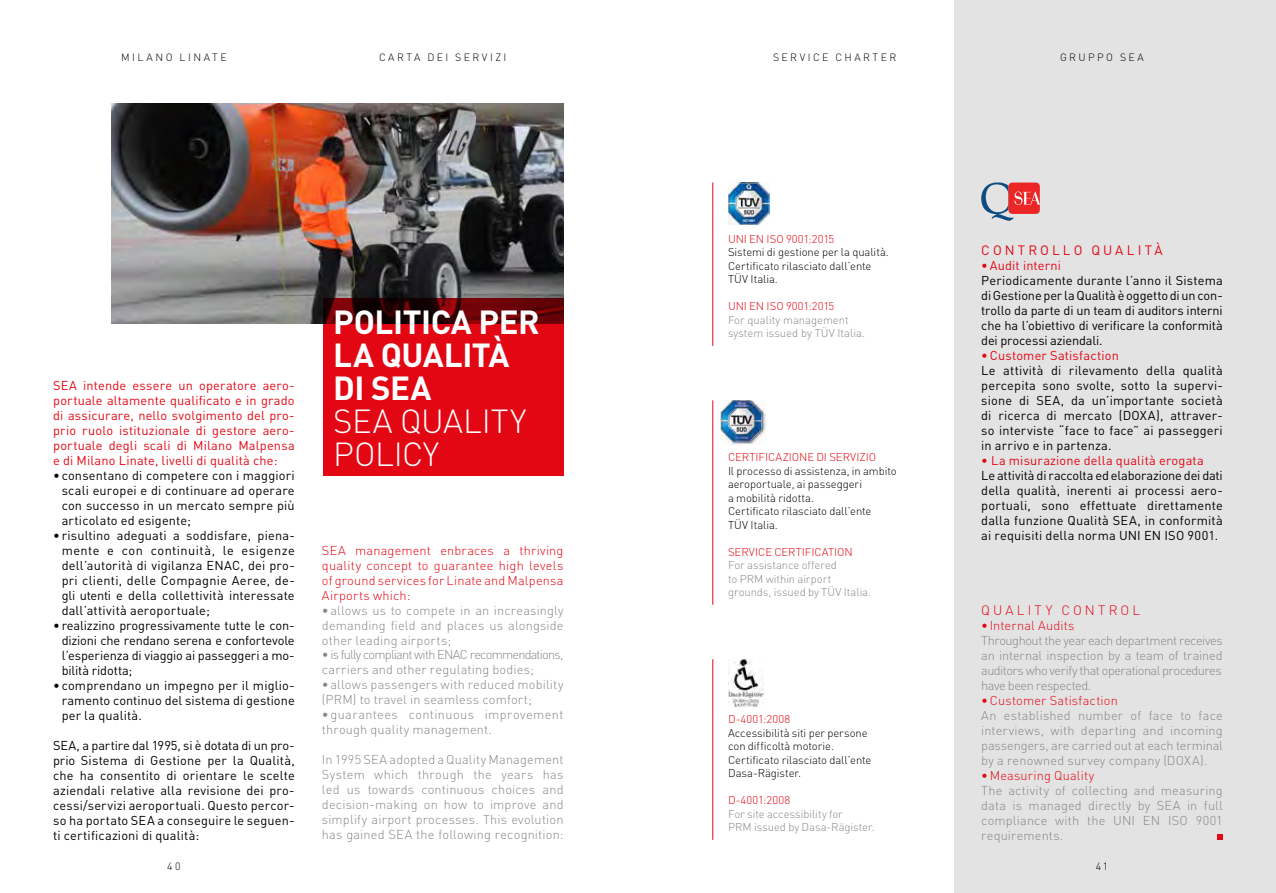
<style>
.page{position:relative;width:1276px;height:893px;background:#fff}
.page>*{position:absolute;margin:0;border:0;box-sizing:border-box;transform-origin:0 0}
.t1{font:700 33px/33px "DIN Pro";letter-spacing:-.015em;color:#fff}
.t2{font:300 33px/33px "DIN Pro";letter-spacing:-.005em;color:#fff}
.t3{font:13.5px "DIN Pro";letter-spacing:.23em;color:#e30613}
.t4{font:300 13.5px "DIN Pro";letter-spacing:.235em;color:#e30613}
.t5{font:12.75px/15px "DIN Pro";letter-spacing:.01em;color:#000;text-align:justify}
.t6{font:300 12.75px/15px "DIN Pro";letter-spacing:.01em;color:#878787;text-align:justify}
.t7{font:12.75px/15px "DIN Pro";letter-spacing:.015em;color:#e30613;text-align:justify}
.t8{font:300 12.75px/15px "DIN Pro";letter-spacing:.015em;color:#e30613;text-align:justify}
.t9{font:300 12.75px/15px "DIN Pro";letter-spacing:-.05em;color:#878787}
.t10{font:300 12.75px/15px "DIN Pro";letter-spacing:.03em;color:#878787}
.t11{font:300 11.25px/13.5px "DIN Pro";letter-spacing:-.005em;color:#000}
.t12{font:300 11.25px/13.5px "DIN Pro";letter-spacing:-.005em;color:#878787}
.t13{font:300 11.25px "DIN Pro";color:#e30613}
.t14{font:300 11.25px "DIN Pro";letter-spacing:.02em;color:#e30613}
.t15{font:300 10.5px "DIN Pro";letter-spacing:.225em;color:#000}
</style>
<div class="page">
<img style="left:111px;top:104px;width:452px;height:219px">
<div style="left:323px;top:298px;width:240px;height:178px;background:#e30613"></div>
<div style="left:954px;top:0;width:322px;height:893px;background:#e3e3e3"></div>
<svg style="left:1217px;top:835px;width:5px;height:5px"></svg>
<hr style="left:712px;top:182px;width:1px;height:164px;background:#e30613">
<img style="left:728px;top:182px;width:41px;height:43px">
<hr style="left:712px;top:400px;width:1px;height:205px;background:#e30613">
<img style="left:719px;top:400px;width:47px;height:44px">
<hr style="left:712px;top:659px;width:1px;height:181px;background:#e30613">
<img style="left:729px;top:659px;width:34px;height:47px">
<svg style="left:981px;top:182px;width:59px;height:39px"></svg>
<p class="t15" style="left:121px;top:50px;width:107px">MILANO LINATE</p>
<p class="t15" style="left:379px;top:50px;width:129px">CARTA DEI SERVIZI</p>
<p class="t15" style="left:773px;top:50px;width:125px">SERVICE CHARTER</p>
<p class="t15" style="left:1060px;top:50px;width:85px">GRUPPO SEA</p>
<p class="t7" style="left:53px;top:377px;width:243px">SEA intende essere un operatore aero&shy;portuale altamente qualificato e in grado di assicurare, nello svolgimento del pro&shy;prio ruolo istituzionale di gestore aero&shy;portuale degli scali di Milano Malpensa e di Milano Linate, livelli di qualità che:</p>
<p class="t5" style="left:62px;top:467px;width:235px;text-indent:-9px">• consentano di competere con i maggiori scali europei e di continuare ad operare con successo in un mercato sempre più articolato ed esigente;</p>
<p class="t5" style="left:62px;top:527px;width:235px;text-indent:-9px">• risultino adeguati a soddisfare, piena&shy;mente e con continuità, le esigenze dell’autorità di vigilanza ENAC, dei pro&shy;pri clienti, delle Compagnie Aeree, de&shy;gli utenti e della collettività interessate dall’attività aeroportuale;</p>
<p class="t5" style="left:62px;top:617px;width:235px;text-indent:-9px">• realizzino progressivamente tutte le con&shy;dizioni che rendano serena e confortevole l’esperienza di viaggio ai passeggeri a mo&shy;bilità ridotta;</p>
<p class="t5" style="left:62px;top:677px;width:235px;text-indent:-9px">• comprendano un impegno per il miglio&shy;ramento continuo del sistema di gestione per la qualità.</p>
<p class="t5" style="left:53px;top:737px;width:243px">SEA, a partire dal 1995, si è dotata di un pro&shy;prio Sistema di Gestione per la Qualità, che ha consentito di orientare le scelte aziendali relative alla revisione dei pro&shy;cessi/servizi aeroportuali. Questo percor&shy;so ha portato SEA a conseguire le seguen&shy;ti certificazioni di qualità:</p>
<h1 class="t1" style="left:333px;top:304px;width:208px">POLITICA PER<br>LA QUALITÀ<br>DI SEA</h1>
<h1 class="t2" style="left:333px;top:403px;width:195px">SEA QUALITY<br>POLICY</h1>
<p class="t8" style="left:322px;top:542px;width:243px">SEA management enbraces a thriving quality concept to guarantee high levels of ground services for Linate and Malpensa Airports which:</p>
<p class="t6" style="left:322px;top:602px;width:243px">•allows us to compete in an increasingly demanding field and places us alongside other leading airports;</p>
<p class="t9" style="left:322px;top:647px;width:243px">• is fully compliant with ENAC recommendations, carriers and other regulating bodies;</p>
<p class="t6" style="left:322px;top:677px;width:243px">•allows passengers with reduced mobility (PRM) to travel in seamless comfort;</p>
<p class="t10" style="left:322px;top:707px;width:243px">•guarantees continuous improvement through quality management.</p>
<p class="t6" style="left:322px;top:752px;width:243px">In 1995 SEA adopted a Quality Management System which through the years has led us towards continuous choices and decision-making on how to improve and simplify airport processes. This evolution has gained SEA the following recognition:</p>
<p class="t13" style="left:728px;top:231px;width:108px">UNI EN ISO 9001:2015</p>
<p class="t11" style="left:728px;top:245px;width:162px">Sistemi di gestione per la qualità.<br>Certificato rilasciato dall’ente<br>TÜV Italia.</p>
<p class="t13" style="left:728px;top:299px;width:108px">UNI EN ISO 9001:2015</p>
<p class="t12" style="left:728px;top:313px;width:138px">For quality management system issued by TÜV Italia.</p>
<p class="t13" style="left:728px;top:449px;width:150px">CERTIFICAZIONE DI SERVIZIO</p>
<p class="t11" style="left:728px;top:463px;width:170px">Il processo di assistenza, in ambito aeroportuale, ai passeggeri<br>a mobilità ridotta.<br>Certificato rilasciato dall’ente<br>TÜV Italia.</p>
<p class="t13" style="left:728px;top:544px;width:126px">SERVICE CERTIFICATION</p>
<p class="t12" style="left:728px;top:558px;width:145px">For assistance offered<br>to PRM within airport grounds, issued by TÜV Italia.</p>
<p class="t14" style="left:728px;top:712px;width:64px">D-4001:2008</p>
<p class="t11" style="left:728px;top:725px;width:145px">Accessibilità siti per persone con difficoltà motorie.<br>Certificato rilasciato dall’ente<br>Dasa-Rägister.</p>
<p class="t14" style="left:728px;top:793px;width:64px">D-4001:2008</p>
<p class="t12" style="left:728px;top:806px;width:148px">For site accessibility for<br>PRM issued by Dasa-Rägister.</p>
<p class="t3" style="left:981px;top:241px;width:183px">CONTROLLO QUALITÀ</p>
<p class="t7" style="left:981px;top:257px;width:81px">•Audit interni</p>
<p class="t5" style="left:981px;top:272px;width:243px">Periodicamente durante l’anno il Sistema di Gestione per la Qualità è oggetto di un con&shy;trollo da parte di un team di auditors interni che ha l’obiettivo di verificare la conformità dei processi aziendali.</p>
<p class="t7" style="left:981px;top:347px;width:139px">•Customer Satisfaction</p>
<p class="t5" style="left:981px;top:362px;width:243px">Le attività di rilevamento della qualità percepita sono svolte, sotto la supervi&shy;sione di SEA, da un’importante società di ricerca di mercato (DOXA), attraver&shy;so interviste “face to face” ai passeggeri in arrivo e in partenza.</p>
<p class="t7" style="left:981px;top:452px;width:224px">• La misurazione della qualità erogata</p>
<p class="t5" style="left:981px;top:467px;width:243px">Le attività di raccolta ed elaborazione dei dati della qualità, inerenti ai processi aero&shy;portuali, sono effettuate direttamente dalla funzione Qualità SEA, in conformità ai requisiti della norma UNI EN ISO 9001.</p>
<p class="t4" style="left:981px;top:601px;width:160px">QUALITY CONTROL</p>
<p class="t8" style="left:981px;top:617px;width:95px">•Internal Audits</p>
<p class="t6" style="left:981px;top:632px;width:243px">Throughout the year each department receives an internal inspection by a team of trained auditors who verify that operational procedures have been respected.</p>
<p class="t8" style="left:981px;top:692px;width:138px">•Customer Satisfaction</p>
<p class="t6" style="left:981px;top:707px;width:243px">An established number of face to face interviews, with departing and incoming passengers, are carried out at each terminal by a renowned survey company (DOXA).</p>
<p class="t8" style="left:981px;top:767px;width:115px">•Measuring Quality</p>
<p class="t6" style="left:981px;top:782px;width:243px">The activity of collecting and measuring data is managed directly by SEA in full compliance with the UNI EN ISO 9001 requirements.</p>
<p class="t15" style="left:167px;top:859px;width:15px">4 0</p>
<p class="t15" style="left:1095px;top:859px;width:14px">41</p>
</div>
